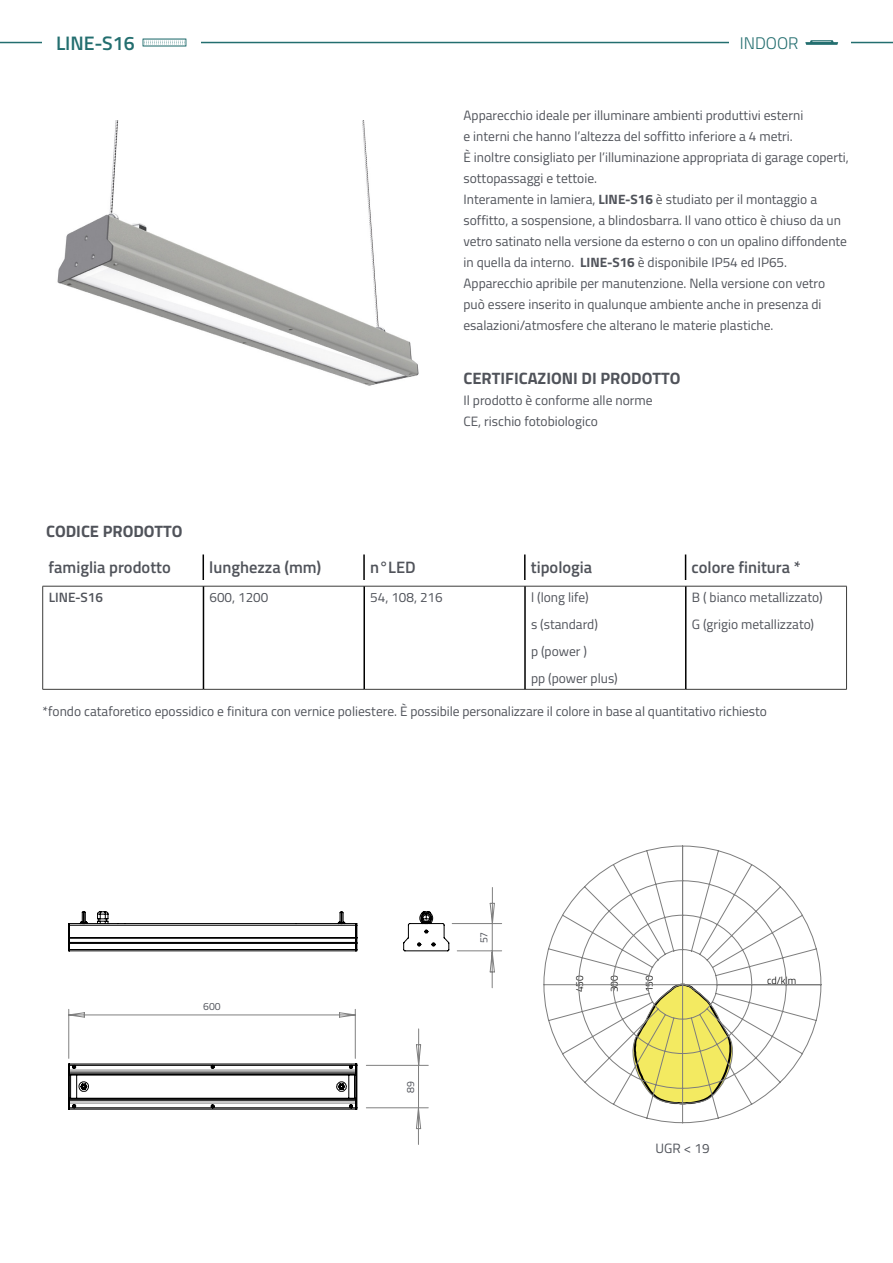
<style>
.page{position:relative;width:893px;height:1263px;background:#fff}
.page>*{position:absolute;margin:0;border:0;box-sizing:border-box;transform-origin:0 0}
.t1{font:600 19.5px "Titillium";color:#236e6f}
.t2{font:300 16.8px "Titillium";color:#236e6f}
.t3{font:600 16.5px "Titillium";color:#50535a}
.t4{font:700 16.5px "Titillium";color:#50535a}
.t5{font:13.5px/21px "Titillium";color:#50535a}
.t6{font:600 13.5px "Titillium";color:#50535a}
.t7{font:10.5px "Titillium";color:#50535a}
.t8{font:300 10.2px "Titillium";color:#000}
.s1{font-weight:700}
</style>
<div class="page">
<img style="left:57px;top:121px;width:362px;height:265px">
<hr style="left:0;top:42px;width:893px;height:1px;background:#236e6f">
<div style="left:43px;top:25px;width:158px;height:35px;background:#fff"></div>
<div style="left:729px;top:27px;width:121px;height:31px;background:#fff"></div>
<svg style="left:805px;top:40px;width:33px;height:5px"></svg>
<svg style="left:203px;top:554px;width:1px;height:26px"></svg>
<hr style="left:363px;top:554px;width:2px;height:26px;background:#000">
<hr style="left:524px;top:554px;width:2px;height:26px;background:#000">
<svg style="left:685px;top:554px;width:1px;height:26px"></svg>
<hr style="left:43px;top:586px;width:160px;height:1px;background:#3c3c3b">
<hr style="left:42px;top:586px;width:1px;height:103px;background:#3c3c3b">
<hr style="left:203px;top:586px;width:161px;height:1px;background:#3c3c3b">
<hr style="left:364px;top:586px;width:161px;height:1px;background:#3c3c3b">
<hr style="left:525px;top:586px;width:161px;height:1px;background:#3c3c3b">
<hr style="left:686px;top:586px;width:161px;height:1px;background:#3c3c3b">
<hr style="left:846px;top:586px;width:1px;height:103px;background:#3c3c3b">
<hr style="left:43px;top:689px;width:160px;height:1px;background:#3c3c3b">
<hr style="left:203px;top:689px;width:161px;height:1px;background:#3c3c3b">
<hr style="left:364px;top:689px;width:161px;height:1px;background:#3c3c3b">
<hr style="left:525px;top:689px;width:161px;height:1px;background:#3c3c3b">
<hr style="left:686px;top:689px;width:161px;height:1px;background:#3c3c3b">
<hr style="left:203px;top:586px;width:1px;height:103px;background:#000">
<hr style="left:363px;top:586px;width:2px;height:103px;background:#000">
<hr style="left:524px;top:586px;width:2px;height:103px;background:#000">
<hr style="left:685px;top:586px;width:1px;height:103px;background:#000">
<svg style="left:143px;top:39px;width:43px;height:8px"></svg>
<svg style="left:543px;top:845px;width:279px;height:278px"></svg>
<hr style="left:457px;top:950px;width:45px;height:1px;background:#808080">
<hr style="left:452px;top:923px;width:50px;height:1px;background:#808080">
<svg style="left:68px;top:911px;width:381px;height:198px"></svg>
<svg style="left:489px;top:887px;width:6px;height:101px"></svg>
<svg style="left:68px;top:1008px;width:288px;height:51px"></svg>
<svg style="left:415px;top:1028px;width:7px;height:38px"></svg>
<svg style="left:415px;top:1107px;width:7px;height:38px"></svg>
<h1 class="t1" style="left:56px;top:28px;width:80px">LINE-S16</h1>
<p class="t2" style="left:740px;top:31px;width:60px">INDOOR</p>
<p class="t5" style="left:463px;top:104px;width:387px">Apparecchio ideale per illuminare ambienti produttivi esterni<br>e interni che hanno l’altezza del soffitto inferiore a 4 metri.<br>È inoltre consigliato per l’illuminazione appropriata di garage coperti, sottopassaggi e tettoie.<br>Interamente in lamiera, <span class="s1">LINE-S16</span> è studiato per il montaggio a soffitto, a sospensione, a blindosbarra. Il vano ottico è chiuso da un vetro satinato nella versione da esterno o con un opalino diffondente in quella da interno. <span class="s1">LINE-S16</span> è disponibile IP54 ed IP65.<br>Apparecchio apribile per manutenzione. Nella versione con vetro può essere inserito in qualunque ambiente anche in presenza di esalazioni/atmosfere che alterano le materie plastiche.</p>
<p class="t4" style="left:463px;top:365px;width:218px">CERTIFICAZIONI DI PRODOTTO</p>
<p class="t5" style="left:463px;top:389px;width:191px">Il prodotto è conforme alle norme<br>CE, rischio fotobiologico</p>
<p class="t4" style="left:46px;top:518px;width:138px">CODICE PRODOTTO</p>
<p class="t3" style="left:49px;top:555px;width:124px">famiglia prodotto</p>
<p class="t3" style="left:209px;top:555px;width:114px">lunghezza (mm)</p>
<p class="t3" style="left:370px;top:555px;width:47px">n°LED</p>
<p class="t3" style="left:531px;top:555px;width:63px">tipologia</p>
<p class="t3" style="left:692px;top:555px;width:111px">colore finitura *</p>
<p class="t6" style="left:49px;top:587px;width:56px">LINE-S16</p>
<p class="t5" style="left:209px;top:586px;width:60px">600, 1200</p>
<p class="t5" style="left:370px;top:586px;width:74px">54, 108, 216</p>
<p class="t5" style="left:531px;top:583px;width:88px;line-height:27px">l (long life)<br>s (standard)<br>p (power )<br>pp (power plus)</p>
<p class="t5" style="left:692px;top:583px;width:132px;line-height:27px">B ( bianco metallizzato)<br>G (grigio metallizzato)</p>
<p class="t5" style="left:43px;top:700px;width:726px">*fondo cataforetico epossidico e finitura con vernice poliestere. È possibile personalizzare il colore in base al quantitativo richiesto</p>
<p class="t7" style="left:203px;top:999px;width:19px">600</p>
<p class="t7" style="left:403px;top:1093px;width:13px;rotate:-90deg">89</p>
<p class="t7" style="left:476px;top:943px;width:13px;rotate:-90deg">57</p>
<p class="t8" style="left:572px;top:992px;width:19px;rotate:-90deg">450</p>
<p class="t8" style="left:607px;top:992px;width:19px;rotate:-90deg">300</p>
<p class="t8" style="left:642px;top:992px;width:19px;rotate:-90deg">150</p>
<p class="t8" style="left:767px;top:973px;width:31px">cd/klm</p>
<p class="t5" style="left:656px;top:1136px;width:55px">UGR &lt; 19</p>
</div>
